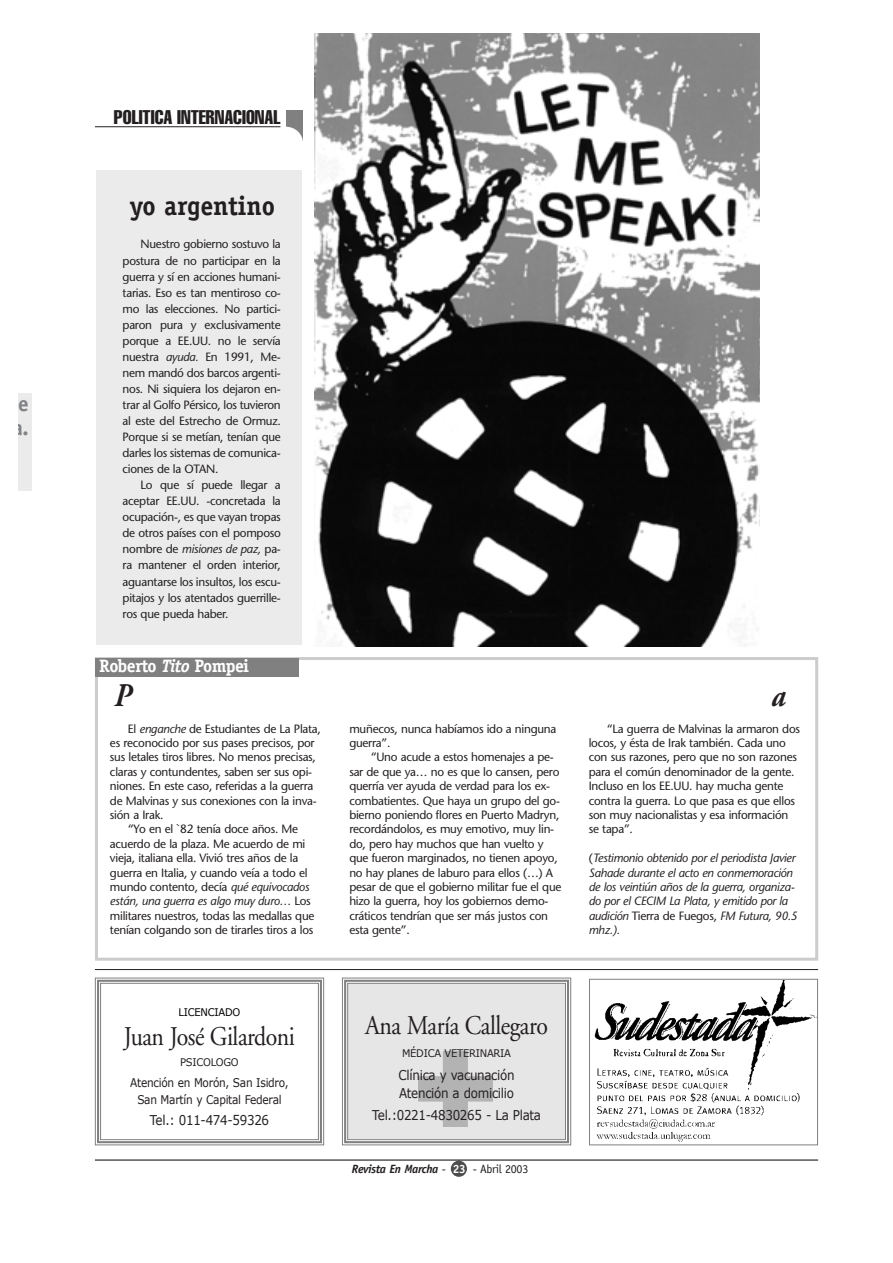
<style>
.page{position:relative;width:893px;height:1263px;background:#fff}
.page>*{position:absolute;margin:0;border:0;box-sizing:border-box;transform-origin:0 0}
.t1{font:italic 700 33px "Adobe Garamond";color:#231f20;scale:.85 1}
.t2{font:27px "Adobe Garamond";letter-spacing:-.02em;color:#231f20;scale:.88 1}
.t3{font:700 27px "Officina Serif";color:#231f20;scale:.95 1}
.t4{font:700 21.45px/24.6px "Officina Sans";color:#808285}
.t5{font:extra-condensed 19.5px "Helvetica";color:#231f20}
.t6{font:700 18px "Officina Serif";letter-spacing:-.035em;color:#fff}
.t7{font:13.5px/18px "Verdana";letter-spacing:-.025em;color:#231f20;scale:.88 1}
.t8{font:12px/16px "Stone Sans";letter-spacing:-.025em;color:#231f20}
.t9{font:italic 12px/14.4px "Stone Sans";letter-spacing:-.025em;color:#231f20}
.t10{font:12px/16.5px "Verdana";letter-spacing:-.025em;color:#231f20;text-align:center;scale:.88 1}
.t11{font:italic 700 12px "Officina Sans";letter-spacing:-.03em;color:#231f20}
.t12{font:10.5px "Verdana";letter-spacing:-.025em;color:#231f20;scale:.95 1}
.t13{font:10.5px "Verdana";letter-spacing:-.025em;color:#000;scale:.95 1}
.s1{font-style:italic}
.s2{font-style:normal}
.s3{font-weight:400;font-style:normal}
.s4{font-style:normal;color:#fff}
</style>
<div class="page">
<svg style="left:342px;top:977px;width:229px;height:169px;background:#dedede"></svg>
<div style="left:344px;top:980px;width:225px;height:163px;border:2px solid #808080"></div>
<svg style="left:95px;top:977px;width:229px;height:169px"></svg>
<div style="left:97px;top:980px;width:225px;height:163px;border:2px solid #808080"></div>
<hr style="left:95px;top:969px;width:723px;height:1px;background:#231f20">
<div style="left:18px;top:393px;width:13px;height:98px;background:#ebebeb"></div>
<div style="left:451px;top:1161px;width:16px;height:16px;background:#4d4d4d;border-radius:50%"></div>
<img style="left:594px;top:981px;width:221px;height:161px">
<div style="left:589px;top:979px;width:228px;height:166px;border:1px solid #808080"></div>
<img style="left:315px;top:34px;width:444px;height:612px">
<hr style="left:95px;top:1160px;width:723px;height:1px;background:#000">
<div style="left:95px;top:657px;width:723px;height:304px;border:3px solid #ccc"></div>
<div style="left:95px;top:658px;width:204px;height:19px;background:#808080"></div>
<div style="left:96px;top:170px;width:205px;height:475px;background:#ebebeb"></div>
<hr style="left:95px;top:126px;width:185px;height:1px;background:#231f20">
<img style="left:286px;top:111px;width:16px;height:26px">
<h3 class="t4" style="left:13px;top:393px;width:18px">e a.</h3>
<h3 class="t5" style="left:114px;top:110px;width:168px">POLITICA INTERNACIONAL</h3>
<h2 class="t3" style="left:130px;top:195px;width:154px">yo argentino</h2>
<p class="t8" style="left:123px;top:238px;width:160px;text-align:justify;text-indent:18px">Nuestro gobierno sostuvo la postura de no participar en la guerra y sí en acciones humani&shy;tarias. Eso es tan mentiroso co&shy;mo las elecciones. No partici&shy;paron pura y exclusivamente porque a EE.UU. no le servía nuestra <span class="s1">ayuda.</span> En 1991, Me&shy;nem mandó dos barcos argenti&shy;nos. Ni siquiera los dejaron en&shy;trar al Golfo Pérsico, los tuvieron al este del Estrecho de Ormuz.<br>Porque si se metían, tenían que darles los sistemas de comunica&shy;ciones de la OTAN.</p>
<p class="t8" style="left:123px;top:478px;width:160px;text-align:justify;text-indent:18px">Lo que sí puede llegar a aceptar EE.UU. -concretada la ocupación-, es que vayan tropas de otros países con el pomposo nombre de <span class="s1">misiones de paz,</span> pa&shy;ra mantener el orden interior, aguantarse los insultos, los escu&shy;pitajos y los atentados guerrille&shy;ros que pueda haber.</p>
<h3 class="t6" style="left:99px;top:659px;width:151px">Roberto <span class="s1">Tito</span> Pompei</h3>
<h1 class="t1" style="left:114px;top:682px;width:22px">P</h1>
<h1 class="t1" style="left:771px;top:682px;width:18px">a</h1>
<p class="t8" style="left:128px;top:722px;width:194px">El <span class="s1">enganche</span> de Estudiantes de La Plata,</p>
<p class="t8" style="left:110px;top:736px;width:206px">es reconocido por sus pases precisos, por</p>
<p class="t8" style="left:110px;top:750px;width:207px">sus letales tiros libres. No menos precisas,</p>
<p class="t8" style="left:110px;top:765px;width:204px">claras y contundentes, saben ser sus opi-</p>
<p class="t8" style="left:110px;top:779px;width:205px">niones. En este caso, referidas a la guerra</p>
<p class="t8" style="left:110px;top:794px;width:208px">de Malvinas y sus conexiones con la inva-</p>
<p class="t8" style="left:110px;top:808px;width:55px">sión a Irak.</p>
<p class="t8" style="left:128px;top:822px;width:172px">“Yo en el `82 tenía doce años. Me</p>
<p class="t8" style="left:110px;top:837px;width:197px">acuerdo de la plaza. Me acuerdo de mi</p>
<p class="t8" style="left:110px;top:851px;width:190px">vieja, italiana ella. Vivió tres años de la</p>
<p class="t8" style="left:110px;top:866px;width:199px">guerra en Italia, y cuando veía a todo el</p>
<p class="t8" style="left:110px;top:880px;width:201px">mundo contento, decía <span class="s1">qué equivocados</span></p>
<p class="t9" style="left:110px;top:895px;width:202px">están, una guerra es algo muy duro… <span class="s2">Los</span></p>
<p class="t8" style="left:110px;top:909px;width:206px">militares nuestros, todas las medallas que</p>
<p class="t8" style="left:110px;top:923px;width:205px">tenían colgando son de tirarles tiros a los</p>
<p class="t13" style="left:179px;top:1006px;width:66px">LICENCIADO</p>
<h2 class="t2" style="left:124px;top:1025px;width:196px">Juan José Gilardoni</h2>
<p class="t12" style="left:180px;top:1056px;width:63px">PSICOLOGO</p>
<p class="t10" style="left:130px;top:1074px;width:181px">Atención en Morón, San Isidro,<br>San Martín y Capital Federal</p>
<p class="t7" style="left:150px;top:1110px;width:137px">Tel.: 011-474-59326</p>
<p class="t8" style="left:349px;top:722px;width:208px;line-height:14.4px">muñecos, nunca habíamos ido a ninguna guerra”.</p>
<p class="t8" style="left:349px;top:751px;width:213px;line-height:14.4px;text-indent:21px">“Uno acude a estos homenajes a pe&shy;sar de que ya… no es que lo cansen, pero querría ver ayuda de verdad para los ex&shy;combatientes. Que haya un grupo del go&shy;bierno poniendo flores en Puerto Madryn, recordándolos, es muy emotivo, muy lin&shy;do, pero hay muchos que han vuelto y que fueron marginados, no tienen apoyo, no hay planes de laburo para ellos (…) A pesar de que el gobierno militar fue el que hizo la guerra, hoy los gobiernos demo&shy;cráticos tendrían que ser más justos con esta gente”.</p>
<p class="t8" style="left:588px;top:722px;width:213px;line-height:14.4px;text-indent:18px">“La guerra de Malvinas la armaron dos locos, y ésta de Irak también. Cada uno con sus razones, pero que no son razones para el común denominador de la gente.<br>Incluso en los EE.UU. hay mucha gente contra la guerra. Lo que pasa es que ellos son muy nacionalistas y esa información se tapa”.</p>
<p class="t9" style="left:588px;top:852px;width:210px"><span class="s2">(</span>Testimonio obtenido por el periodista Javier Sahade durante el acto en conmemoración de los veintiún años de la guerra, organiza&shy;do por el CECIM La Plata, y emitido por la audición <span class="s2">Tierra de Fuegos,</span> FM Futura, 90.5 mhz.).</p>
<h2 class="t2" style="left:365px;top:1015px;width:209px">Ana María Callegaro</h2>
<p class="t12" style="left:402px;top:1047px;width:116px">MÉDICA VETERINARIA</p>
<p class="t7" style="left:398px;top:1066px;width:133px">Clínica y vacunación<br>Atención a domicilio</p>
<p class="t7" style="left:372px;top:1106px;width:193px">Tel.:0221-4830265 - La Plata</p>
<p class="t11" style="left:352px;top:1164px;width:178px">Revista En Marcha <span class="s3">-</span> <span class="s4">23</span> <span class="s3">- Abril 2003</span></p>
</div>
